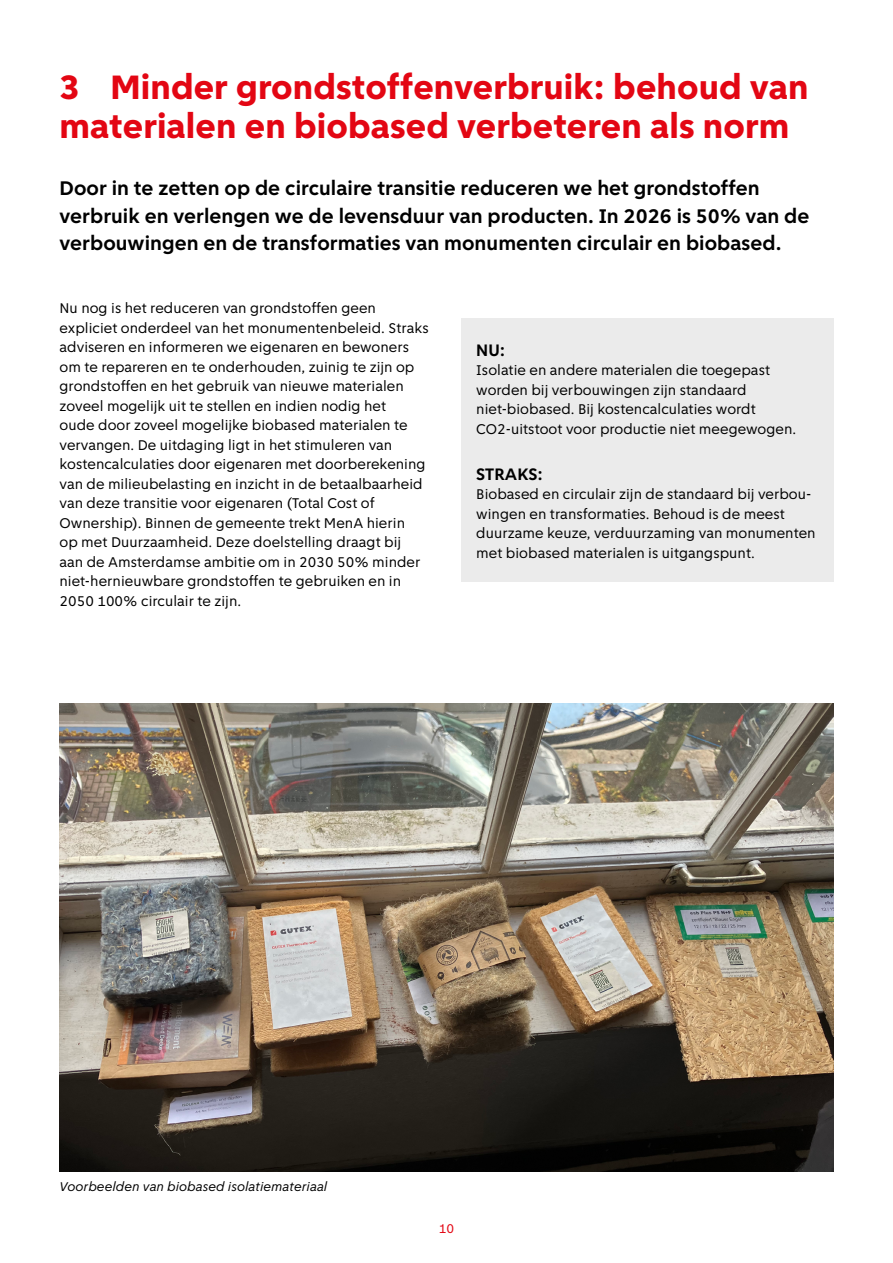
<style>
.page{position:relative;width:893px;height:1263px;background:#fff}
.page>*{position:absolute;margin:0;border:0;box-sizing:border-box;transform-origin:0 0}
.Hoofdstuktitel{font:800 36px/39.6px "Amsterdam Sans";color:#e30613}
.inleiding{font:700 21px/27.3px "Amsterdam Sans";letter-spacing:.005em;color:#000}
.kadertekst{font:700 17.7px "Amsterdam Sans";color:#000}
.platte_tekst{font:15px/19.5px "Amsterdam Sans";color:#000}
.kadertekst-2{font:15px/19.5px "Amsterdam Sans";color:#000}
.t1{font:italic 13.5px "Amsterdam Sans";color:#000}
.t2{font:13.5px "Amsterdam Sans";color:#e30613}
</style>
<div class="page">
<div style="left:461px;top:319px;width:372px;height:62px;background:#ebebeb"></div>
<div style="left:461px;top:341px;width:372px;height:117px;background:#ebebeb"></div>
<div style="left:461px;top:443px;width:372px;height:62px;background:#ebebeb"></div>
<div style="left:461px;top:465px;width:372px;height:117px;background:#ebebeb"></div>
<img style="left:60px;top:703px;width:773px;height:468px">
<h1 class="Hoofdstuktitel" style="left:60px;top:67px;width:750px">3 Minder grondstoffenverbruik: behoud van materialen en biobased verbeteren als norm</h1>
<p class="inleiding" style="left:60px;top:175px;width:751px">Door in te zetten op de circulaire transitie reduceren we het grondstoffen verbruik en verlengen we de levensduur van producten. In 2026 is 50% van de verbouwingen en de transformaties van monumenten circulair en biobased.</p>
<p class="platte_tekst" style="left:60px;top:298px;width:371px">Nu nog is het reduceren van grondstoffen geen expliciet onderdeel van het monumentenbeleid. Straks adviseren en informeren we eigenaren en bewoners om te repareren en te onderhouden, zuinig te zijn op grondstoffen en het gebruik van nieuwe materialen zoveel mogelijk uit te stellen en indien nodig het<br>oude door zoveel mogelijke biobased materialen te vervangen. De uitdaging ligt in het stimuleren van kostencalculaties door eigenaren met doorberekening van de milieubelasting en inzicht in de betaalbaarheid van deze transitie voor eigenaren (Total Cost of Ownership). Binnen de gemeente trekt MenA hierin<br>op met Duurzaamheid. Deze doelstelling draagt bij<br>aan de Amsterdamse ambitie om in 2030 50% minder niet-hernieuwbare grondstoffen te gebruiken en in 2050 100% circulair te zijn.</p>
<p class="kadertekst" style="left:476px;top:339px;width:31px">NU:</p>
<p class="kadertekst-2" style="left:476px;top:360px;width:322px">Isolatie en andere materialen die toegepast worden bij verbouwingen zijn standaard niet-biobased. Bij kostencalculaties wordt CO2-uitstoot voor productie niet meegewogen.</p>
<p class="kadertekst" style="left:476px;top:463px;width:68px">STRAKS:</p>
<p class="kadertekst-2" style="left:476px;top:484px;width:341px">Biobased en circulair zijn de standaard bij verbou&shy;wingen en transformaties. Behoud is de meest duurzame keuze, verduurzaming van monumenten met biobased materialen is uitgangspunt.</p>
<p class="t1" style="left:60px;top:1178px;width:269px">Voorbeelden van biobased isolatiemateriaal</p>
<p class="t2" style="left:439px;top:1221px;width:17px">10</p>
</div>
